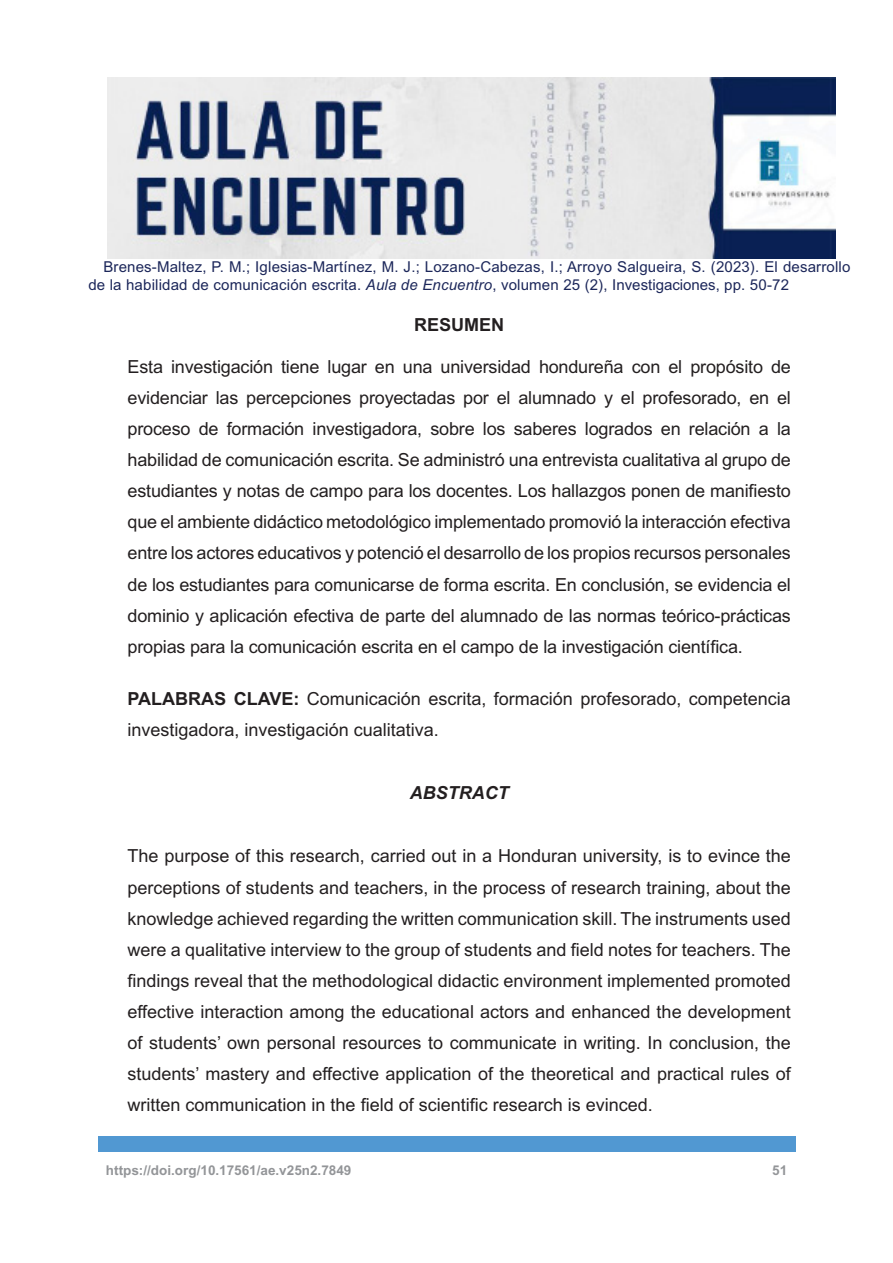
<style>
.page{position:relative;width:893px;height:1263px;background:#fff}
.page>*{position:absolute;margin:0;border:0;box-sizing:border-box;transform-origin:0 0}
.Resumen{font:18px/31.2px "Arial MT Std";letter-spacing:-.01em;color:#231f20;text-align:justify}
.Abstract{font:18px/31.2px "Arial MT Std";color:#231f20;text-align:justify}
.Keywords{font:18px/31.2px "Arial MT Std";color:#231f20}
.Abstract_Head{font:italic 700 18px "Arial MT Std";color:#231f20}
.Resumen_Head{font:700 18px "Arial MT Std";color:#231f20}
.t1{font:15px/18px "Arial MT Std";letter-spacing:.01em;color:#1c275a}
.t2{font:700 13.5px "Arial MT Std";color:#939598}
.s1{font-style:italic}
.s2{font-weight:700}
</style>
<div class="page">
<img style="left:108px;top:77px;width:727px;height:182px">
<div style="left:98px;top:1136px;width:697px;height:16px;background:#5198d2"></div>
<p class="t1" style="left:88px;top:258px;width:764px;text-indent:15px">Brenes-Maltez, P. M.; Iglesias-Martínez, M. J.; Lozano-Cabezas, I.; Arroyo Salgueira, S. (2023). El desarrollo de la habilidad de comunicación escrita. <span class="s1">Aula de Encuentro</span>, volumen 25 (2), Investigaciones, pp. 50-72</p>
<p class="Resumen_Head" style="left:414px;top:314px;width:91px">RESUMEN</p>
<p class="Resumen" style="left:128px;top:351px;width:665px">Esta investigación tiene lugar en una universidad hondureña con el propósito de evidenciar las percepciones proyectadas por el alumnado y el profesorado, en el proceso de formación investigadora, sobre los saberes logrados en relación a la habilidad de comunicación escrita. Se administró una entrevista cualitativa al grupo de estudiantes y notas de campo para los docentes. Los hallazgos ponen de manifiesto que el ambiente didáctico metodológico implementado promovió la interacción efectiva entre los actores educativos y potenció el desarrollo de los propios recursos personales de los estudiantes para comunicarse de forma escrita. En conclusión, se evidencia el dominio y aplicación efectiva de parte del alumnado de las normas teórico-prácticas propias para la comunicación escrita en el campo de la investigación científica.</p>
<p class="Keywords" style="left:128px;top:683px;width:665px"><span class="s2">PALABRAS CLAVE:</span> Comunicación escrita, formación profesorado, competencia investigadora, investigación cualitativa.</p>
<p class="Abstract_Head" style="left:410px;top:782px;width:100px">ABSTRACT</p>
<p class="Abstract" style="left:128px;top:840px;width:665px">The purpose of this research, carried out in a Honduran university, is to evince the perceptions of students and teachers, in the process of research training, about the knowledge achieved regarding the written communication skill. The instruments used were a qualitative interview to the group of students and field notes for teachers. The findings reveal that the methodological didactic environment implemented promoted effective interaction among the educational actors and enhanced the development of students’ own personal resources to communicate in writing. In conclusion, the students’ mastery and effective application of the theoretical and practical rules of written communication in the field of scientific research is evinced.</p>
<p class="t2" style="left:106px;top:1162px;width:247px">https://doi.org/10.17561/ae.v25n2.7849</p>
<p class="t2" style="left:772px;top:1162px;width:17px">51</p>
</div>
